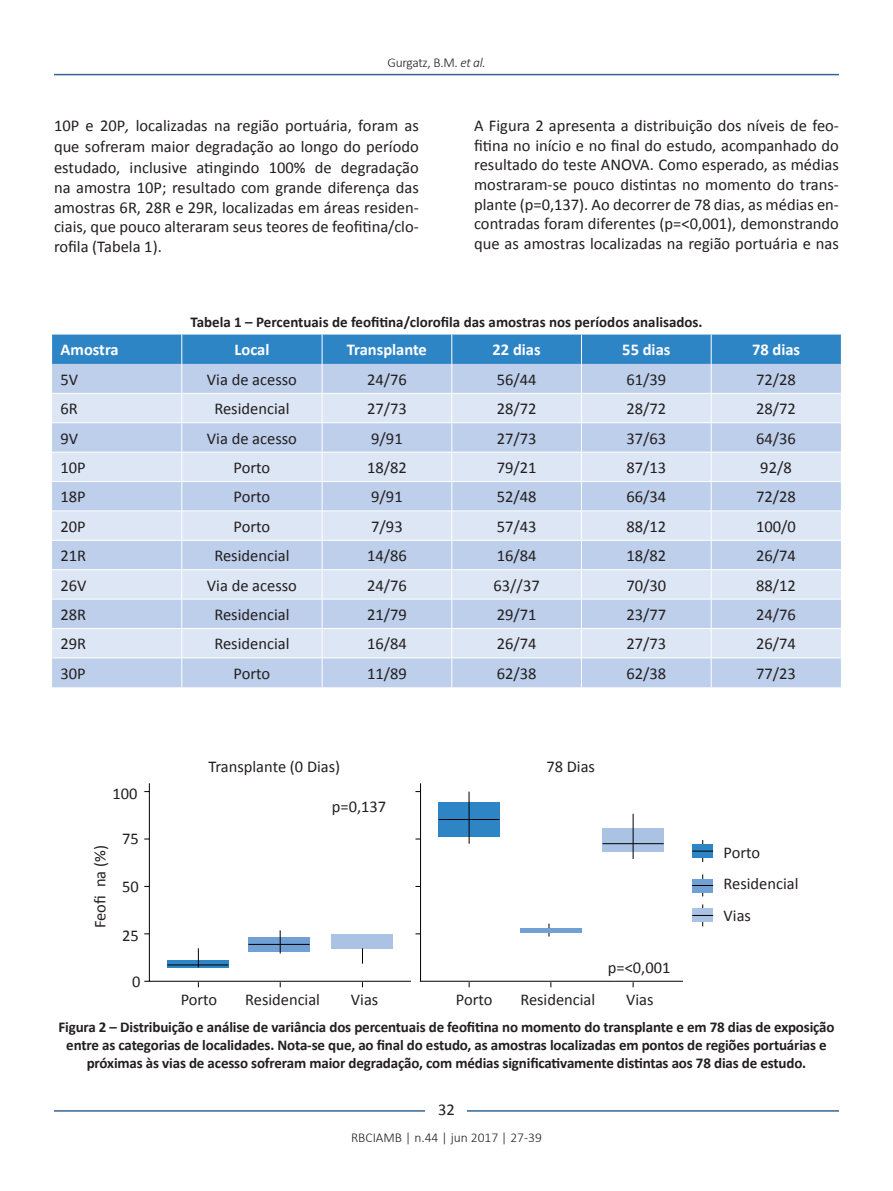
<style>
.page{position:relative;width:893px;height:1191px;background:#fff}
.page>*{position:absolute;margin:0;border:0;box-sizing:border-box;transform-origin:0 0}
.zp_texto{font:16.5px/19.5px "Calibri";color:#231f20;text-align:justify}
.zp_tabela_texto{font:16.5px "Calibri";color:#231f20}
.zp_tabela_primeira_l{font:700 16.5px "Calibri";color:#fff}
.zp_tabela_título{font:700 15px/18px "Calibri";letter-spacing:-.01em;color:#231f20;text-align:center}
.t1{font:300 13.5px "Calibri";color:#231f20}
.t2{font:300 13.5px "Calibri";letter-spacing:-.025em;color:#231f20}
.s1{font-style:italic}
</style>
<div class="page">
<hr style="left:54px;top:74px;width:785px;height:1px;background:#346495">
<hr style="left:54px;top:1110px;width:785px;height:1px;background:#346495">
<div style="left:426px;top:1096px;width:41px;height:26px;background:#fff"></div>
<svg style="left:52px;top:334px;width:789px;height:353px;background:#c0d3eb"></svg>
<hr style="left:420px;top:981px;width:263px;height:1px;background:#000001">
<svg style="left:149px;top:783px;width:262px;height:199px"></svg>
<hr style="left:420px;top:783px;width:1px;height:198px;background:#000001">
<svg style="left:167px;top:960px;width:61px;height:7px"></svg>
<div style="left:248px;top:937px;width:62px;height:14px;background:#71a0d5"></div>
<div style="left:332px;top:933px;width:61px;height:15px;background:#aac3e4"></div>
<div style="left:439px;top:802px;width:61px;height:35px;background:#2e85c6"></div>
<div style="left:602px;top:828px;width:62px;height:23px;background:#aac3e4"></div>
<hr style="left:520px;top:928px;width:61px;height:4px;background:#71a0d5">
<hr style="left:439px;top:819px;width:60px;height:1px;background:#000001">
<hr style="left:602px;top:843px;width:62px;height:1px;background:#000001">
<hr style="left:248px;top:944px;width:62px;height:1px;background:#000001">
<hr style="left:167px;top:964px;width:61px;height:1px;background:#000001">
<hr style="left:469px;top:791px;width:1px;height:52px;background:#000001">
<hr style="left:633px;top:813px;width:1px;height:46px;background:#000001">
<svg style="left:362px;top:948px;width:1px;height:15px"></svg>
<svg style="left:280px;top:930px;width:1px;height:23px"></svg>
<svg style="left:198px;top:948px;width:1px;height:19px"></svg>
<svg style="left:692px;top:840px;width:21px;height:22px"></svg>
<svg style="left:692px;top:874px;width:21px;height:22px"></svg>
<svg style="left:692px;top:904px;width:21px;height:22px"></svg>
<p class="t2" style="left:387px;top:54px;width:100px">Gurgatz, B.M. <span class="s1">et al.</span></p>
<p class="zp_texto" style="left:54px;top:115px;width:366px;line-height:21px">10P e 20P<span class="s1">,</span> localizadas na região portuária, foram as que sofreram maior degradação ao longo do período estudado, inclusive atingindo 100% de degradação</p>
<p class="zp_texto" style="left:54px;top:177px;width:366px">na amostra 10P; resultado com grande diferença das amostras 6R, 28R e 29R, localizadas em áreas residen&shy;ciais, que pouco alteraram seus teores de feofitina/clo&shy;rofila (Tabela 1).</p>
<p class="zp_texto" style="left:474px;top:116px;width:366px">A Figura 2 apresenta a distribuição dos níveis de feo&shy;fitina no início e no final do estudo, acompanhado do resultado do teste ANOVA. Como esperado, as médias mostraram-se pouco distintas no momento do trans&shy;plante (p=0,137). Ao decorrer de 78 dias, as médias en&shy;contradas foram diferentes (p=&lt;0,001), demonstrando que as amostras localizadas na região portuária e nas</p>
<p class="zp_tabela_título" style="left:190px;top:313px;width:513px">Tabela 1 – Percentuais de feofitina/clorofila das amostras nos períodos analisados.</p>
<p class="zp_tabela_primeira_l" style="left:61px;top:338px;width:60px">Amostra</p>
<p class="zp_tabela_primeira_l" style="left:235px;top:338px;width:36px">Local</p>
<p class="zp_tabela_primeira_l" style="left:347px;top:338px;width:81px">Transplante</p>
<p class="zp_tabela_primeira_l" style="left:493px;top:338px;width:50px">22 dias</p>
<p class="zp_tabela_primeira_l" style="left:622px;top:338px;width:50px">55 dias</p>
<p class="zp_tabela_primeira_l" style="left:752px;top:338px;width:50px">78 dias</p>
<p class="zp_tabela_texto" style="left:61px;top:368px;width:19px">5V</p>
<p class="zp_tabela_texto" style="left:207px;top:368px;width:92px">Via de acesso</p>
<p class="zp_tabela_texto" style="left:367px;top:368px;width:41px">24/76</p>
<p class="zp_tabela_texto" style="left:497px;top:368px;width:41px">56/44</p>
<p class="zp_tabela_texto" style="left:626px;top:368px;width:41px">61/39</p>
<p class="zp_tabela_texto" style="left:756px;top:368px;width:41px">72/28</p>
<p class="zp_tabela_texto" style="left:61px;top:397px;width:19px">6R</p>
<p class="zp_tabela_texto" style="left:214px;top:397px;width:77px">Residencial</p>
<p class="zp_tabela_texto" style="left:367px;top:397px;width:41px">27/73</p>
<p class="zp_tabela_texto" style="left:497px;top:397px;width:41px">28/72</p>
<p class="zp_tabela_texto" style="left:626px;top:397px;width:41px">28/72</p>
<p class="zp_tabela_texto" style="left:756px;top:397px;width:41px">28/72</p>
<p class="zp_tabela_texto" style="left:61px;top:427px;width:19px">9V</p>
<p class="zp_tabela_texto" style="left:207px;top:427px;width:92px">Via de acesso</p>
<p class="zp_tabela_texto" style="left:371px;top:427px;width:33px">9/91</p>
<p class="zp_tabela_texto" style="left:497px;top:427px;width:41px">27/73</p>
<p class="zp_tabela_texto" style="left:626px;top:427px;width:41px">37/63</p>
<p class="zp_tabela_texto" style="left:756px;top:427px;width:41px">64/36</p>
<p class="zp_tabela_texto" style="left:61px;top:456px;width:27px">10P</p>
<p class="zp_tabela_texto" style="left:234px;top:456px;width:38px">Porto</p>
<p class="zp_tabela_texto" style="left:367px;top:456px;width:41px">18/82</p>
<p class="zp_tabela_texto" style="left:497px;top:456px;width:41px">79/21</p>
<p class="zp_tabela_texto" style="left:626px;top:456px;width:41px">87/13</p>
<p class="zp_tabela_texto" style="left:760px;top:456px;width:33px">92/8</p>
<p class="zp_tabela_texto" style="left:61px;top:485px;width:27px">18P</p>
<p class="zp_tabela_texto" style="left:234px;top:485px;width:38px">Porto</p>
<p class="zp_tabela_texto" style="left:371px;top:485px;width:33px">9/91</p>
<p class="zp_tabela_texto" style="left:497px;top:485px;width:41px">52/48</p>
<p class="zp_tabela_texto" style="left:626px;top:485px;width:41px">66/34</p>
<p class="zp_tabela_texto" style="left:756px;top:485px;width:41px">72/28</p>
<p class="zp_tabela_texto" style="left:61px;top:515px;width:27px">20P</p>
<p class="zp_tabela_texto" style="left:234px;top:515px;width:38px">Porto</p>
<p class="zp_tabela_texto" style="left:371px;top:515px;width:33px">7/93</p>
<p class="zp_tabela_texto" style="left:497px;top:515px;width:41px">57/43</p>
<p class="zp_tabela_texto" style="left:626px;top:515px;width:41px">88/12</p>
<p class="zp_tabela_texto" style="left:756px;top:515px;width:41px">100/0</p>
<p class="zp_tabela_texto" style="left:61px;top:544px;width:27px">21R</p>
<p class="zp_tabela_texto" style="left:214px;top:544px;width:77px">Residencial</p>
<p class="zp_tabela_texto" style="left:367px;top:544px;width:41px">14/86</p>
<p class="zp_tabela_texto" style="left:497px;top:544px;width:41px">16/84</p>
<p class="zp_tabela_texto" style="left:626px;top:544px;width:41px">18/82</p>
<p class="zp_tabela_texto" style="left:756px;top:544px;width:41px">26/74</p>
<p class="zp_tabela_texto" style="left:61px;top:573px;width:28px">26V</p>
<p class="zp_tabela_texto" style="left:207px;top:573px;width:92px">Via de acesso</p>
<p class="zp_tabela_texto" style="left:367px;top:573px;width:41px">24/76</p>
<p class="zp_tabela_texto" style="left:494px;top:573px;width:48px">63//37</p>
<p class="zp_tabela_texto" style="left:626px;top:573px;width:41px">70/30</p>
<p class="zp_tabela_texto" style="left:756px;top:573px;width:41px">88/12</p>
<p class="zp_tabela_texto" style="left:61px;top:603px;width:27px">28R</p>
<p class="zp_tabela_texto" style="left:214px;top:603px;width:77px">Residencial</p>
<p class="zp_tabela_texto" style="left:367px;top:603px;width:41px">21/79</p>
<p class="zp_tabela_texto" style="left:497px;top:603px;width:41px">29/71</p>
<p class="zp_tabela_texto" style="left:626px;top:603px;width:41px">23/77</p>
<p class="zp_tabela_texto" style="left:756px;top:603px;width:41px">24/76</p>
<p class="zp_tabela_texto" style="left:61px;top:632px;width:27px">29R</p>
<p class="zp_tabela_texto" style="left:214px;top:632px;width:77px">Residencial</p>
<p class="zp_tabela_texto" style="left:367px;top:632px;width:41px">16/84</p>
<p class="zp_tabela_texto" style="left:497px;top:632px;width:41px">26/74</p>
<p class="zp_tabela_texto" style="left:626px;top:632px;width:41px">27/73</p>
<p class="zp_tabela_texto" style="left:756px;top:632px;width:41px">26/74</p>
<p class="zp_tabela_texto" style="left:61px;top:662px;width:27px">30P</p>
<p class="zp_tabela_texto" style="left:234px;top:662px;width:38px">Porto</p>
<p class="zp_tabela_texto" style="left:367px;top:662px;width:41px">11/89</p>
<p class="zp_tabela_texto" style="left:497px;top:662px;width:41px">62/38</p>
<p class="zp_tabela_texto" style="left:626px;top:662px;width:41px">62/38</p>
<p class="zp_tabela_texto" style="left:756px;top:662px;width:41px">77/23</p>
<p class="zp_texto" style="left:112px;top:783px;width:27px">100</p>
<p class="zp_texto" style="left:122px;top:828px;width:18px">75</p>
<p class="zp_texto" style="left:122px;top:876px;width:18px">50</p>
<p class="zp_texto" style="left:122px;top:925px;width:18px">25</p>
<p class="zp_texto" style="left:132px;top:971px;width:10px">0</p>
<p class="zp_texto" style="left:90px;top:928px;width:85px;rotate:-90deg">Feofi na (%)</p>
<p class="zp_texto" style="left:209px;top:756px;width:133px">Transplante (0 Dias)</p>
<p class="zp_texto" style="left:332px;top:796px;width:56px">p=0,137</p>
<p class="zp_texto" style="left:546px;top:756px;width:50px">78 Dias</p>
<p class="zp_texto" style="left:608px;top:957px;width:64px">p=&lt;0,001</p>
<p class="zp_texto" style="left:181px;top:989px;width:38px">Porto</p>
<p class="zp_texto" style="left:245px;top:989px;width:76px">Residencial</p>
<p class="zp_texto" style="left:351px;top:989px;width:29px">Vias</p>
<p class="zp_texto" style="left:456px;top:989px;width:38px">Porto</p>
<p class="zp_texto" style="left:520px;top:989px;width:76px">Residencial</p>
<p class="zp_texto" style="left:626px;top:989px;width:29px">Vias</p>
<p class="zp_texto" style="left:724px;top:836px;width:76px;line-height:31.3px;text-align:left">Porto<br>Residencial<br>Vias</p>
<p class="zp_tabela_título" style="left:58px;top:1017px;width:778px">Figura 2 – Distribuição e análise de variância dos percentuais de feofitina no momento do transplante e em 78 dias de exposição entre as categorias de localidades. Nota-se que, ao final do estudo, as amostras localizadas em pontos de regiões portuárias e próximas às vias de acesso sofreram maior degradação, com médias significativamente distintas aos 78 dias de estudo.</p>
<p class="zp_texto" style="left:438px;top:1099px;width:18px">32</p>
<p class="t1" style="left:351px;top:1129px;width:192px">RBCIAMB | n.44 | jun 2017 | 27-39</p>
</div>
